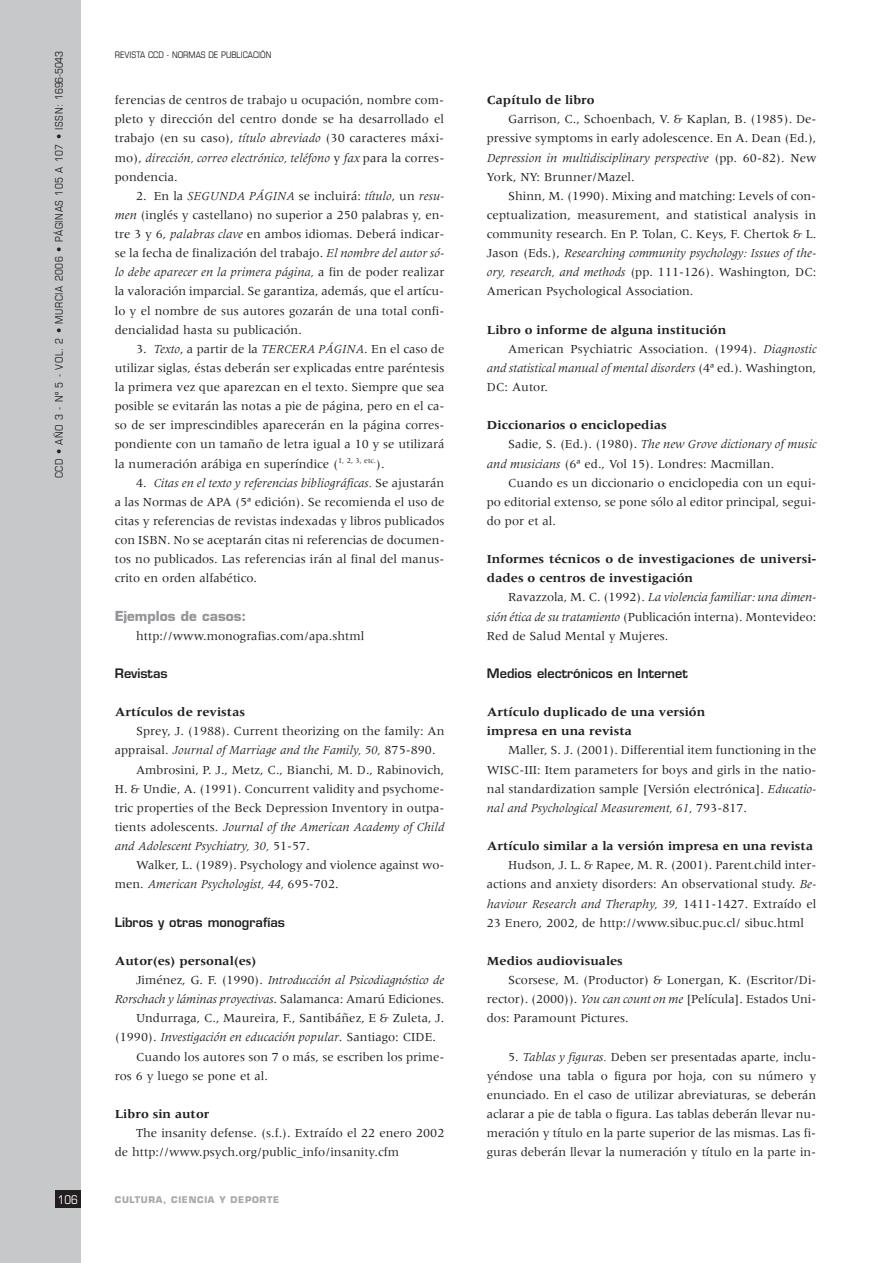
<style>
.page{position:relative;width:893px;height:1263px;background:#fff}
.page>*{position:absolute;margin:0;border:0;box-sizing:border-box;transform-origin:0 0}
.t1{font:700 13.5px "Eurostile";color:#939598}
.t2{font:12.75px/19.2px "Meridien";color:#231f20;text-align:justify}
.t3{font:italic 12.75px "Meridien";color:#231f20}
.t4{font:700 12.75px/19.2px "Meridien";color:#231f20}
.t5{font:600 12.75px "Eurostile";color:#231f20}
.t6{font:condensed 12px "Eurostile";color:#fff}
.t7{font:condensed 10.5px "Eurostile";letter-spacing:.055em;color:#231f20}
.t8{font:condensed 9px "Eurostile";color:#231f20}
.t9{font:700 9px "Eurostile";letter-spacing:.07em;color:#a8a9ad}
.s1{font-style:italic}
.s2{font-style:normal}
</style>
<div class="page">
<div style="left:0;top:0;width:81px;height:1263px;background:#c7c8ca"></div>
<div style="left:55px;top:1191px;width:26px;height:17px;background:#231f20"></div>
<p class="t7" style="left:55px;top:478px;width:429px;rotate:-90deg">CCD • AÑO 3 - Nº 5 - VOL. 2 • MURCIA 2006 • PÁGINAS 105 A 107 • ISSN: 1696-5043</p>
<p class="t8" style="left:115px;top:51px;width:158px">REVISTA CCD - NORMAS DE PUBLICACIÓN</p>
<p class="t2" style="left:115px;top:91px;width:331px">ferencias de centros de trabajo u ocupación, nombre com&shy;pleto y dirección del centro donde se ha desarrollado el trabajo (en su caso), <span class="s1">título abreviado</span> (30 caracteres máxi&shy;mo), <span class="s1">dirección, correo electrónico, teléfono</span> y <span class="s1">fax</span> para la corres&shy;pondencia.</p>
<p class="t2" style="left:115px;top:187px;width:331px;text-indent:21px">2. En la <span class="s1">SEGUNDA PÁGINA</span> se incluirá: <span class="s1">título</span>, un <span class="s1">resu&shy;men</span> (inglés y castellano) no superior a 250 palabras y, en&shy;tre 3 y 6, <span class="s1">palabras clave</span> en ambos idiomas. Deberá indicar&shy;se la fecha de finalización del trabajo. <span class="s1">El nombre del autor só&shy;lo debe aparecer en la primera página,</span> a fin de poder realizar la valoración imparcial. Se garantiza, además, que el artícu&shy;lo y el nombre de sus autores gozarán de una total confi&shy;dencialidad hasta su publicación.</p>
<p class="t2" style="left:115px;top:340px;width:331px;text-indent:21px">3. <span class="s1">Texto</span>, a partir de la <span class="s1">TERCERA PÁGINA</span>. En el caso de utilizar siglas, éstas deberán ser explicadas entre paréntesis la primera vez que aparezcan en el texto. Siempre que sea posible se evitarán las notas a pie de página, pero en el ca&shy;so de ser imprescindibles aparecerán en la página corres&shy;pondiente con un tamaño de letra igual a 10 y se utilizará la numeración arábiga en superíndice (<sup>1,</sup> <sup>2,</sup> <sup>3,</sup> <sup>etc.</sup>).</p>
<p class="t2" style="left:115px;top:474px;width:331px;text-indent:21px">4. <span class="s1">Citas en el texto y referencias bibliográficas.</span> Se ajustarán a las Normas de APA (5ª edición). Se recomienda el uso de citas y referencias de revistas indexadas y libros publicados con ISBN. No se aceptarán citas ni referencias de documen&shy;tos no publicados. Las referencias irán al final del manus&shy;crito en orden alfabético.</p>
<p class="t1" style="left:115px;top:610px;width:133px">Ejemplos de casos:</p>
<p class="t2" style="left:136px;top:627px;width:230px">http://www.monografias.com/apa.shtml</p>
<p class="t5" style="left:115px;top:668px;width:54px">Revistas</p>
<p class="t4" style="left:115px;top:703px;width:132px">Artículos de revistas</p>
<p class="t2" style="left:136px;top:723px;width:310px">Sprey, J. (1988). Current theorizing on the family: An</p>
<p class="t3" style="left:115px;top:745px;width:322px"><span class="s2">appraisal.</span> Journal of Marriage and the Family, 50, <span class="s2">875-890.</span></p>
<p class="t2" style="left:136px;top:761px;width:310px">Ambrosini, P. J., Metz, C., Bianchi, M. D., Rabinovich,</p>
<p class="t2" style="left:115px;top:780px;width:331px">H. &amp; Undie, A. (1991). Concurrent validity and psychome-</p>
<p class="t2" style="left:115px;top:799px;width:331px">tric properties of the Beck Depression Inventory in outpa-</p>
<p class="t3" style="left:115px;top:822px;width:331px"><span class="s2">tients adolescents.</span> Journal of the American Academy of Child</p>
<p class="t3" style="left:115px;top:841px;width:197px">and Adolescent Psychiatry, 30, <span class="s2">51-57.</span></p>
<p class="t2" style="left:136px;top:856px;width:310px">Walker, L. (1989). Psychology and violence against wo-</p>
<p class="t3" style="left:115px;top:879px;width:225px"><span class="s2">men.</span> American Psychologist, 44, <span class="s2">695-702.</span></p>
<p class="t5" style="left:115px;top:917px;width:172px">Libros y otras monografías</p>
<p class="t4" style="left:115px;top:952px;width:143px">Autor(es) personal(es)</p>
<p class="t3" style="left:136px;top:975px;width:310px"><span class="s2">Jiménez, G. F. (1990).</span> Introducción al Psicodiagnóstico de</p>
<p class="t3" style="left:115px;top:994px;width:331px">Rorschach y láminas proyectivas<span class="s2">. Salamanca: Amarú Ediciones.</span></p>
<p class="t2" style="left:136px;top:1009px;width:310px">Undurraga, C., Maureira, F., Santibáñez, E &amp; Zuleta, J.</p>
<p class="t3" style="left:115px;top:1032px;width:323px"><span class="s2">(1990).</span> Investigación en educación popular<span class="s2">. Santiago: CIDE.</span></p>
<p class="t2" style="left:136px;top:1048px;width:310px">Cuando los autores son 7 o más, se escriben los prime-</p>
<p class="t2" style="left:115px;top:1067px;width:155px">ros 6 y luego se pone et al.</p>
<p class="t4" style="left:115px;top:1105px;width:96px">Libro sin autor</p>
<p class="t2" style="left:115px;top:1124px;width:331px;text-indent:21px">The insanity defense. (s.f.). Extraído el 22 enero 2002 de http://www.psych.org/public_info/insanity.cfm</p>
<p class="t6" style="left:58px;top:1195px;width:22px">106</p>
<p class="t9" style="left:115px;top:1196px;width:166px">CULTURA, CIENCIA Y DEPORTE</p>
<p class="t4" style="left:487px;top:91px;width:109px">Capítulo de libro</p>
<p class="t2" style="left:487px;top:111px;width:331px;text-indent:21px">Garrison, C., Schoenbach, V. &amp; Kaplan, B. (1985). De&shy;pressive symptoms in early adolescence. En A. Dean (Ed.), <span class="s1">Depression in multidisciplinary perspective</span> (pp. 60-82). New York, NY: Brunner/Mazel.</p>
<p class="t2" style="left:487px;top:187px;width:331px;text-indent:21px">Shinn, M. (1990). Mixing and matching: Levels of con&shy;ceptualization, measurement, and statistical analysis in community research. En P. Tolan, C. Keys, F. Chertok &amp; L.<br>Jason (Eds.), <span class="s1">Researching community psychology: Issues of the&shy;ory, research, and methods</span> (pp. 111-126). Washington, DC:<br>American Psychological Association.</p>
<p class="t4" style="left:487px;top:321px;width:241px">Libro o informe de alguna institución</p>
<p class="t2" style="left:508px;top:340px;width:310px">American Psychiatric Association. (1994). <span class="s1">Diagnostic</span></p>
<p class="t3" style="left:487px;top:363px;width:331px">and statistical manual of mental disorders <span class="s2">(4ª ed.). Washington,</span></p>
<p class="t2" style="left:487px;top:378px;width:63px">DC: Autor.</p>
<p class="t4" style="left:487px;top:417px;width:181px">Diccionarios o enciclopedias</p>
<p class="t3" style="left:508px;top:439px;width:310px"><span class="s2">Sadie, S. (Ed.). (1980).</span> The new Grove dictionary of music</p>
<p class="t2" style="left:487px;top:455px;width:289px"><span class="s1">and musicians</span> (6ª ed., Vol 15). Londres: Macmillan.</p>
<p class="t2" style="left:508px;top:474px;width:310px">Cuando es un diccionario o enciclopedia con un equi-</p>
<p class="t2" style="left:487px;top:493px;width:331px">po editorial extenso, se pone sólo al editor principal, segui-</p>
<p class="t2" style="left:487px;top:512px;width:71px">do por et al.</p>
<p class="t4" style="left:487px;top:550px;width:331px">Informes técnicos o de investigaciones de universi&shy;dades o centros de investigación</p>
<p class="t2" style="left:487px;top:589px;width:331px;text-indent:21px">Ravazzola, M. C. (1992). <span class="s1">La violencia familiar: una dimen&shy;sión ética de su tratamiento</span> (Publicación interna). Montevideo:<br>Red de Salud Mental y Mujeres.</p>
<p class="t5" style="left:487px;top:668px;width:202px">Medios electrónicos en Internet</p>
<p class="t4" style="left:487px;top:703px;width:220px">Artículo duplicado de una versión impresa en una revista</p>
<p class="t2" style="left:487px;top:742px;width:331px;text-indent:21px">Maller, S. J. (2001). Differential item functioning in the WISC-III: Item parameters for boys and girls in the natio&shy;nal standardization sample [Versión electrónica]. <span class="s1">Educatio&shy;nal and Psychological Measurement, 61,</span> 793-817.</p>
<p class="t4" style="left:487px;top:837px;width:328px">Artículo similar a la versión impresa en una revista</p>
<p class="t2" style="left:508px;top:856px;width:310px">Hudson, J. L. &amp; Rapee, M. R. (2001). Parent<sub>¯</sub>child inter-</p>
<p class="t2" style="left:487px;top:876px;width:331px">actions and anxiety disorders: An observational study. <span class="s1">Be-</span></p>
<p class="t3" style="left:487px;top:898px;width:331px">haviour Research and Theraphy, 39, <span class="s2">1411-1427. Extraído el</span></p>
<p class="t2" style="left:487px;top:914px;width:319px">23 Enero, 2002, de http://www.sibuc.puc.cl/ sibuc.html</p>
<p class="t4" style="left:487px;top:952px;width:138px">Medios audiovisuales</p>
<p class="t2" style="left:487px;top:971px;width:331px;text-indent:21px">Scorsese, M. (Productor) &amp; Lonergan, K. (Escritor/Di&shy;rector). (2000)). <span class="s1">You can count on me</span> [Película]. Estados Uni&shy;dos: Paramount Pictures.</p>
<p class="t2" style="left:487px;top:1048px;width:331px;text-indent:21px">5. <span class="s1">Tablas y figuras.</span> Deben ser presentadas aparte, inclu&shy;yéndose una tabla o figura por hoja, con su número y enunciado. En el caso de utilizar abreviaturas, se deberán aclarar a pie de tabla o figura. Las tablas deberán llevar nu&shy;meración y título en la parte superior de las mismas. Las fi&shy;guras deberán llevar la numeración y título en la parte in-</p>
</div>
